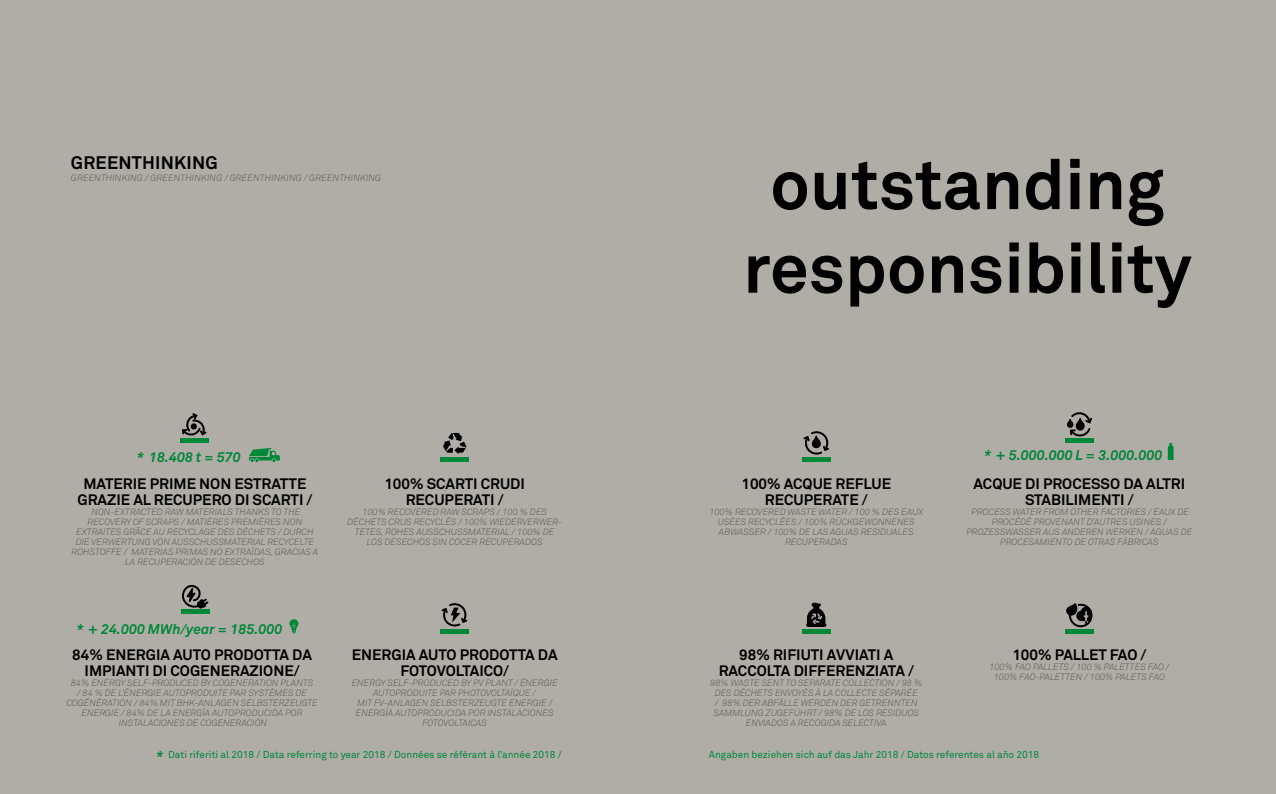
<style>
.page{position:relative;width:1276px;height:794px;background:#b0ada7}
.page>*{position:absolute;margin:0;border:0;box-sizing:border-box;transform-origin:0 0}
.t1{font:700 69.7px "Akkurat Std";color:#000}
.t2{font:700 18px "Akkurat Std";letter-spacing:.01em;color:#000}
.t3{font:700 15px/16px "Akkurat Std";color:#000;text-align:center}
.t4{font:italic 700 14px "Akkurat Std";color:#008839}
.t5{font:10px "Akkurat Std";color:#008839}
.t6{font:italic 300 9px/10px "Akkurat Std";color:#585654;text-align:center}
</style>
<div class="page">
<div style="left:802px;top:457px;width:28px;height:5px;background:#008839"></div>
<svg style="left:803px;top:431px;width:26px;height:23px"></svg>
<hr style="left:1065px;top:438px;width:28px;height:4px;background:#008839">
<div style="left:1067px;top:419px;width:6px;height:9px;border:1px solid #000;border-radius:3px"></div>
<svg style="left:1069px;top:412px;width:23px;height:25px"></svg>
<div style="left:1076px;top:419px;width:8px;height:11px;background:#000;border-radius:4px"></div>
<div style="left:1075px;top:418px;width:9px;height:12px;border:2px solid #000;border-radius:4px"></div>
<hr style="left:802px;top:629px;width:28px;height:4px;background:#008839">
<svg style="left:806px;top:602px;width:21px;height:25px"></svg>
<hr style="left:1065px;top:629px;width:28px;height:4px;background:#008839">
<svg style="left:1066px;top:603px;width:27px;height:31px"></svg>
<svg style="left:1167px;top:443px;width:6px;height:17px"></svg>
<div style="left:440px;top:457px;width:29px;height:5px;background:#008839"></div>
<svg style="left:443px;top:433px;width:23px;height:21px"></svg>
<hr style="left:440px;top:629px;width:29px;height:4px;background:#008839">
<svg style="left:441px;top:603px;width:27px;height:23px"></svg>
<div style="left:181px;top:609px;width:28px;height:5px;background:#008839"></div>
<svg style="left:181px;top:584px;width:29px;height:26px"></svg>
<hr style="left:181px;top:438px;width:28px;height:4px;background:#008839">
<svg style="left:182px;top:413px;width:25px;height:23px"></svg>
<svg style="left:249px;top:448px;width:31px;height:14px"></svg>
<svg style="left:289px;top:619px;width:9px;height:14px"></svg>
<p class="t2" style="left:71px;top:151px;width:148px">GREENTHINKING</p>
<p class="t6" style="left:71px;top:172px;width:312px">GREENTHINKING / GREENTHINKING / GREENTHINKING / GREENTHINKING</p>
<p class="t4" style="left:137px;top:448px;width:105px">* 18.408 t = 570</p>
<p class="t3" style="left:83px;top:475px;width:225px">MATERIE PRIME NON ESTRATTE</p>
<p class="t3" style="left:77px;top:491px;width:237px">GRAZIE AL RECUPERO DI SCARTI /</p>
<p class="t6" style="left:91px;top:507px;width:210px">NON-EXTRACTED RAW MATERIALS THANKS TO THE</p>
<p class="t6" style="left:88px;top:517px;width:216px">RECOVERY OF SCRAPS / MATIÈRES PREMIÈRES NON</p>
<p class="t6" style="left:76px;top:527px;width:240px;text-align:left">EXTRAITES GRÂCE AU RECYCLAGE DES DÉCHETS / DURCH<br>DIE VERWERTUNG VON AUSSCHUSSMATERIAL RECYCELTE</p>
<p class="t6" style="left:71px;top:547px;width:248px">ROHSTOFFE / MATERIAS PRIMAS NO EXTRAÍDAS, GRACIAS A<br>LA RECUPERACIÓN DE DESECHOS</p>
<p class="t4" style="left:76px;top:620px;width:207px">* + 24.000 MWh/year = 185.000</p>
<p class="t3" style="left:72px;top:646px;width:241px">84% ENERGIA AUTO PRODOTTA DA<br>IMPIANTI DI COGENERAZIONE/</p>
<p class="t6" style="left:66px;top:677px;width:253px">84% ENERGY SELF-PRODUCED BY COGENERATION PLANTS<br>/ 84 % DE L’ÉNERGIE AUTOPRODUITE PAR SYSTÈMES DE COGÉNÉRATION / 84% MIT BHK-ANLAGEN SELBSTERZEUGTE ENERGIE / 84% DE LA ENERGÍA AUTOPRODUCIDA POR</p>
<p class="t6" style="left:119px;top:717px;width:150px">INSTALACIONES DE COGENERACIÓN</p>
<p class="t3" style="left:384px;top:475px;width:142px">100% SCARTI CRUDI</p>
<p class="t3" style="left:406px;top:491px;width:99px">RECUPERATI /</p>
<p class="t6" style="left:347px;top:507px;width:216px">100% RECOVERED RAW SCRAPS / 100 % DES DÉCHETS CRUS RECYCLÉS / 100% WIEDERVERWER-TETES, ROHES AUSSCHUSSMATERIAL / 100% DE LOS DESECHOS SIN COCER RECUPERADOS</p>
<p class="t3" style="left:352px;top:646px;width:207px">ENERGIA AUTO PRODOTTA DA<br>FOTOVOLTAICO/</p>
<p class="t6" style="left:352px;top:677px;width:207px">ENERGY SELF-PRODUCED BY PV PLANT / ÉNERGIE<br>AUTOPRODUITE PAR PHOTOVOLTAÏQUE /</p>
<p class="t6" style="left:356px;top:697px;width:199px">MIT FV-ANLAGEN SELBSTERZEUGTE ENERGIE /<br>ENERGÍA AUTOPRODUCIDA POR INSTALACIONES<br>FOTOVOLTAICAS</p>
<p class="t1" style="left:770px;top:142px;width:396px">outstanding</p>
<p class="t1" style="left:743px;top:225px;width:450px">responsibility</p>
<p class="t3" style="left:741px;top:475px;width:151px">100% ACQUE REFLUE</p>
<p class="t3" style="left:765px;top:491px;width:104px">RECUPERATE /</p>
<p class="t6" style="left:709px;top:507px;width:215px">100% RECOVERED WASTE WATER / 100 % DES EAUX USÉES RECYCLÉES / 100% RÜCKGEWONNENES ABWASSER / 100% DE LAS AGUAS RESIDUALES RECUPERADAS</p>
<p class="t3" style="left:739px;top:646px;width:156px">98% RIFIUTI AVVIATI A</p>
<p class="t3" style="left:718px;top:662px;width:197px">RACCOLTA DIFFERENZIATA /</p>
<p class="t6" style="left:710px;top:677px;width:213px">98% WASTE SENT TO SEPARATE COLLECTION / 98 % DES DÉCHETS ENVOYÉS À LA COLLECTE SÉPARÉE<br>/ 98% DER ABFÄLLE WERDEN DER GETRENNTEN SAMMLUNG ZUGEFÜHRT / 98% DE LOS RESIDUOS ENVIADOS A RECOGIDA SELECTIVA</p>
<p class="t4" style="left:984px;top:446px;width:180px">* + 5.000.000 L = 3.000.000</p>
<p class="t3" style="left:973px;top:475px;width:213px">ACQUE DI PROCESSO DA ALTRI</p>
<p class="t3" style="left:1025px;top:491px;width:110px">STABILIMENTI /</p>
<p class="t6" style="left:971px;top:507px;width:219px">PROCESS WATER FROM OTHER FACTORIES / EAUX DE<br>PROCÉDÉ PROVENANT D’AUTRES USINES /</p>
<p class="t6" style="left:966px;top:527px;width:227px">PROZESSWASSER AUS ANDEREN WERKEN / AGUAS DE<br>PROCESAMIENTO DE OTRAS FÁBRICAS</p>
<p class="t3" style="left:1012px;top:647px;width:135px">100% PALLET FAO /</p>
<p class="t6" style="left:989px;top:662px;width:181px">100% FAO PALLETS / 100 % PALETTES FAO /</p>
<p class="t6" style="left:994px;top:672px;width:173px">100% FAO-PALETTEN / 100% PALETS FAO</p>
<p class="t4" style="left:156px;top:747px;width:9px">*</p>
<p class="t5" style="left:709px;top:748px;width:332px">Angaben beziehen sich auf das Jahr 2018 / Datos referentes al año 2018</p>
<p class="t5" style="left:168px;top:748px;width:395px">Dati riferiti al 2018 / Data referring to year 2018 / Données se référant à l’année 2018 /</p>
</div>
